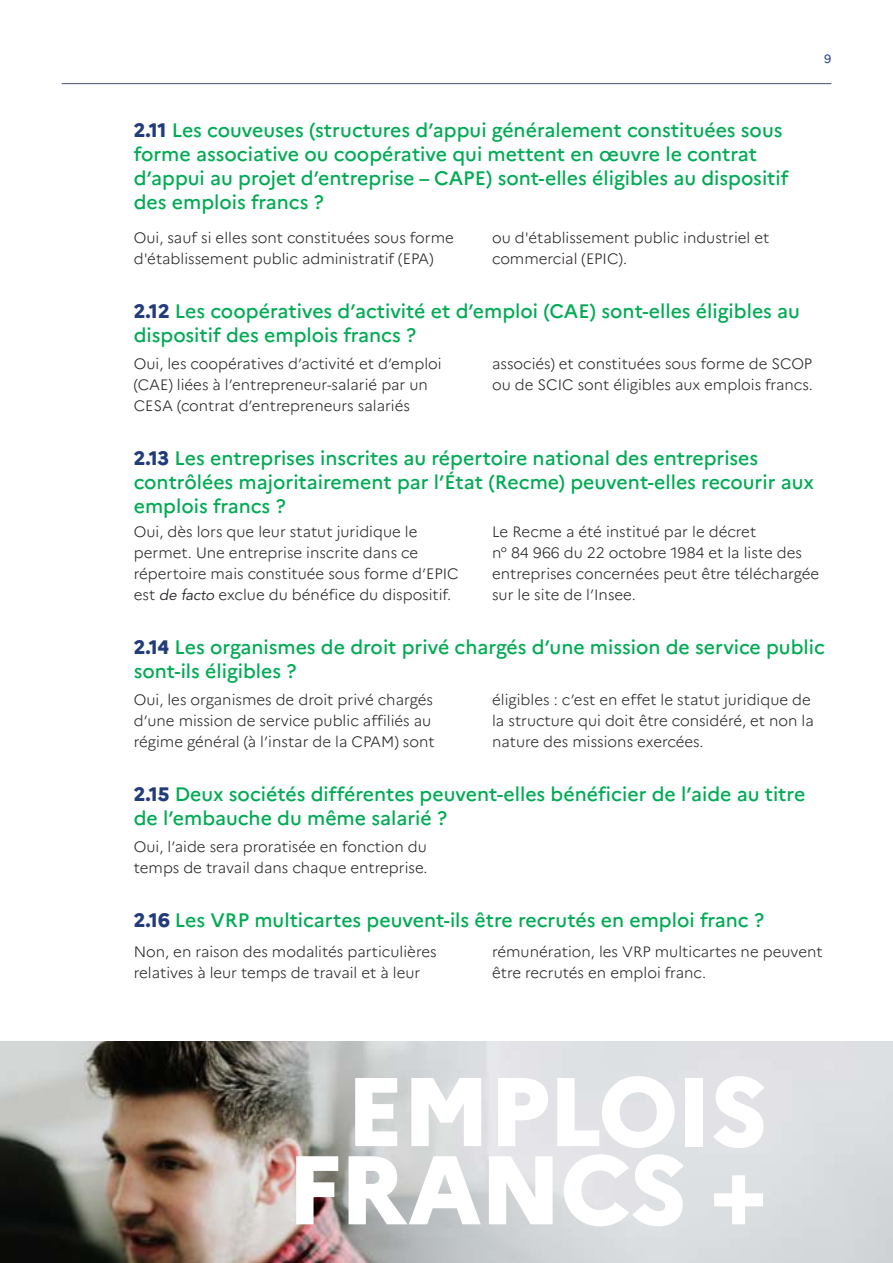
<style>
.page{position:relative;width:893px;height:1263px;background:#fff}
.page>*{position:absolute;margin:0;border:0;box-sizing:border-box;transform-origin:0 0}
.TITLEA{font:800 97.35px/78.3px "Marianne";letter-spacing:-.02em;color:#fff;text-align:right}
.TITRE_C{font:500 19.5px/24px "Marianne";color:#00ab54}
.courant{font:300 15px/21px "Marianne";color:#231f20}
.t1{font:12px "Marianne";color:#253f8e}
.s1{font-weight:800;color:#223c7b}
.s2{font-family:"Avenir";font-weight:400;font-style:italic}
</style>
<div class="page">
<hr style="left:62px;top:83px;width:769px;height:1px;background:#4a4f78">
<img style="left:0;top:1041px;width:893px;height:222px">
<p class="t1" style="left:824px;top:51px;width:9px">9</p>
<p class="TITRE_C" style="left:134px;top:118px;width:656px"><span class="s1">2.11</span> Les couveuses (structures d’appui généralement constituées sous forme associative ou coopérative qui mettent en œuvre le contrat d’appui au projet d’entreprise – CAPE) sont-elles éligibles au dispositif des emplois francs ?</p>
<p class="courant" style="left:134px;top:227px;width:322px">Oui, sauf si elles sont constituées sous forme d'établissement public administratif (EPA)</p>
<p class="courant" style="left:492px;top:227px;width:279px">ou d'établissement public industriel et commercial (EPIC).</p>
<p class="TITRE_C" style="left:134px;top:299px;width:668px"><span class="s1">2.12</span> Les coopératives d’activité et d’emploi (CAE) sont-elles éligibles au dispositif des emplois francs ?</p>
<p class="courant" style="left:134px;top:353px;width:309px">Oui, les coopératives d’activité et d’emploi (CAE) liées à l’entrepreneur-salarié par un<br>CESA (contrat d’entrepreneurs salariés</p>
<p class="courant" style="left:492px;top:353px;width:322px">associés) et constituées sous forme de SCOP ou de SCIC sont éligibles aux emplois francs.</p>
<p class="TITRE_C" style="left:134px;top:446px;width:682px"><span class="s1">2.13</span> Les entreprises inscrites au répertoire national des entreprises contrôlées majoritairement par l’État (Recme) peuvent-elles recourir aux emplois francs ?</p>
<p class="courant" style="left:134px;top:521px;width:326px">Oui, dès lors que leur statut juridique le permet. Une entreprise inscrite dans ce répertoire mais constituée sous forme d’EPIC est <span class="s2">de facto</span> exclue du bénéfice du dispositif.</p>
<p class="courant" style="left:492px;top:521px;width:329px">Le Recme a été institué par le décret<br>n° 84 966 du 22 octobre 1984 et la liste des entreprises concernées peut être téléchargée sur le site de l’Insee.</p>
<p class="TITRE_C" style="left:134px;top:635px;width:693px"><span class="s1">2.14</span> Les organismes de droit privé chargés d’une mission de service public sont-ils éligibles ?</p>
<p class="courant" style="left:134px;top:689px;width:302px">Oui, les organismes de droit privé chargés d’une mission de service public affiliés au régime général (à l’instar de la CPAM) sont</p>
<p class="courant" style="left:492px;top:689px;width:323px">éligibles : c’est en effet le statut juridique de la structure qui doit être considéré, et non la nature des missions exercées.</p>
<p class="TITRE_C" style="left:134px;top:782px;width:673px"><span class="s1">2.15</span> Deux sociétés différentes peuvent-elles bénéficier de l’aide au titre de l’embauche du même salarié ?</p>
<p class="courant" style="left:134px;top:836px;width:295px">Oui, l’aide sera proratisée en fonction du temps de travail dans chaque entreprise.</p>
<p class="TITRE_C" style="left:134px;top:908px;width:632px"><span class="s1">2.16</span> Les VRP multicartes peuvent-ils être recrutés en emploi franc ?</p>
<p class="courant" style="left:134px;top:941px;width:304px">Non, en raison des modalités particulières relatives à leur temps de travail et à leur</p>
<p class="courant" style="left:492px;top:941px;width:332px">rémunération, les VRP multicartes ne peuvent être recrutés en emploi franc.</p>
<p class="TITLEA" style="left:287px;top:1072px;width:483px">EMPLOIS<br>FRANCS +</p>
</div>
